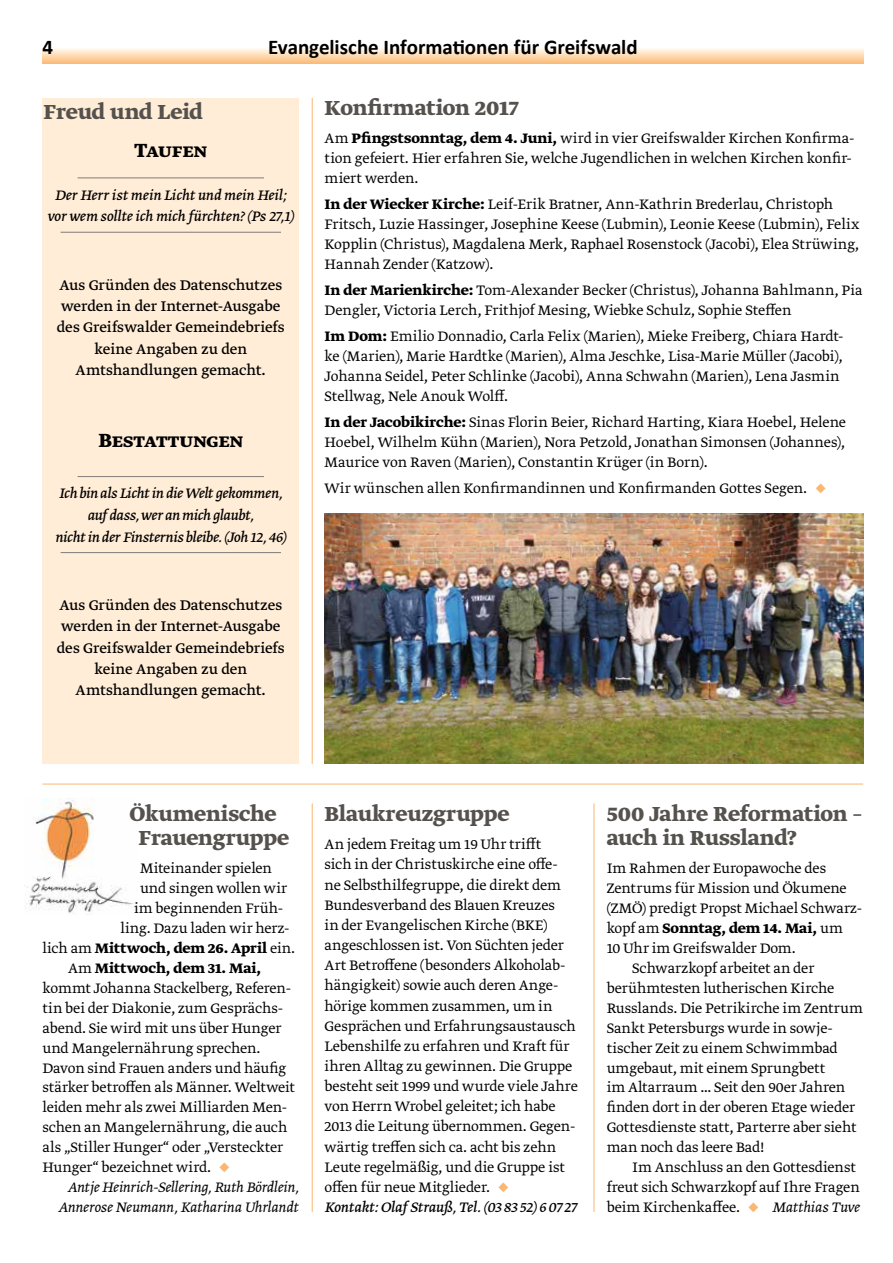
<style>
.page{position:relative;width:893px;height:1263px;background:#fff}
.page>*{position:absolute;margin:0;border:0;box-sizing:border-box;transform-origin:0 0}
.t1{font:700 24px/24.2px "Greta Text Std";letter-spacing:-.005em;color:#55524e}
.t2{font:700 22.5px "Greta Text Std";letter-spacing:-.005em;color:#000}
.t3{font:700 21px "Calibri";letter-spacing:-.005em;color:#000}
.t4{font:16.5px/21.5px "Greta Text Std";letter-spacing:-.005em;color:#000;text-align:center}
.t5{font:300 16.2px/20.1px "Greta Text Std";color:#000}
.t6{font:italic 16.2px/21.8px "Greta Text Std";letter-spacing:-.01em;color:#000;text-align:center}
.t7{font:700 16.2px "Greta Text Std";letter-spacing:-.01em;color:#000}
.t8{font:italic 300 16.2px "Greta Text Std";letter-spacing:-.005em;color:#000}
.s1{font-weight:700}
.s2{color:#f9b771}
.s3{font-weight:300}
.s4{font-weight:400;font-style:italic}
.s5{font-style:italic}
</style>
<div class="page">
<svg style="left:43px;top:48px;width:820px;height:16px;background:#fdd9b1"></svg>
<div style="left:43px;top:98px;width:256px;height:666px;background:#ffedd7"></div>
<hr style="left:78px;top:178px;width:186px;height:1px;background:#7f7c7a">
<hr style="left:61px;top:232px;width:220px;height:1px;background:#7f7c7a">
<hr style="left:78px;top:476px;width:186px;height:1px;background:#7f7c7a">
<hr style="left:61px;top:552px;width:220px;height:1px;background:#7f7c7a">
<hr style="left:312px;top:98px;width:1px;height:666px;background:#f9b771">
<hr style="left:43px;top:784px;width:820px;height:1px;background:#f9b771">
<hr style="left:594px;top:803px;width:1px;height:409px;background:#f9b771">
<img style="left:325px;top:514px;width:538px;height:250px">
<hr style="left:312px;top:803px;width:1px;height:409px;background:#f9b771">
<img style="left:25px;top:798px;width:109px;height:115px">
<p class="t3" style="left:43px;top:34px;width:12px">4</p>
<p class="t3" style="left:268px;top:34px;width:371px">Evangelische Informationen für Greifswald</p>
<h1 class="t1" style="left:44px;top:101px;width:161px">Freud und Leid</h1>
<h2 class="t2" style="left:134px;top:137px;width:74px">Taufen</h2>
<p class="t6" style="left:48px;top:185px;width:248px">Der Herr ist mein Licht und mein Heil; vor wem sollte ich mich fürchten? (Ps 27,1)</p>
<p class="t4" style="left:57px;top:275px;width:229px">Aus Gründen des Datenschutzes werden in der Internet-Ausgabe des Greifswalder Gemeindebriefs keine Angaben zu den<br>Amtshandlungen gemacht.</p>
<h2 class="t2" style="left:98px;top:427px;width:146px">Bestattungen</h2>
<p class="t6" style="left:55px;top:483px;width:232px">Ich bin als Licht in die Welt gekommen, auf dass, wer an mich glaubt,<br>nicht in der Finsternis bleibe. (Joh 12, 46)</p>
<p class="t4" style="left:57px;top:595px;width:229px">Aus Gründen des Datenschutzes werden in der Internet-Ausgabe des Greifswalder Gemeindebriefs keine Angaben zu den<br>Amtshandlungen gemacht.</p>
<h1 class="t1" style="left:325px;top:97px;width:196px">Konfirmation 2017</h1>
<p class="t5" style="left:325px;top:129px;width:531px">Am <span class="s1">Pfingstsonntag, dem 4. Juni,</span> wird in vier Greifswalder Kirchen Konfirma&shy;tion gefeiert. Hier erfahren Sie, welche Jugendlichen in welchen Kirchen konfir&shy;miert werden.</p>
<p class="t5" style="left:325px;top:195px;width:536px"><span class="s1">In der Wiecker Kirche:</span> Leif-Erik Bratner, Ann-Kathrin Brederlau, Christoph Fritsch, Luzie Hassinger, Josephine Keese (Lubmin), Leonie Keese (Lubmin), Felix Kopplin (Christus), Magdalena Merk, Raphael Rosenstock (Jacobi), Elea Strüwing, Hannah Zender (Katzow).</p>
<p class="t5" style="left:325px;top:281px;width:539px"><span class="s1">In der Marienkirche:</span> Tom-Alexander Becker (Christus), Johanna Bahlmann, Pia<br>Dengler, Victoria Lerch, Frithjof Mesing, Wiebke Schulz, Sophie Steffen</p>
<p class="t5" style="left:325px;top:327px;width:520px"><span class="s1">Im Dom:</span> Emilio Donnadio, Carla Felix (Marien), Mieke Freiberg, Chiara Hardt&shy;ke (Marien), Marie Hardtke (Marien), Alma Jeschke, Lisa-Marie Müller (Jacobi), Johanna Seidel, Peter Schlinke (Jacobi), Anna Schwahn (Marien), Lena Jasmin Stellwag, Nele Anouk Wolff.</p>
<p class="t5" style="left:325px;top:413px;width:523px;text-align:justify"><span class="s1">In der Jacobikirche:</span> Sinas Florin Beier, Richard Harting, Kiara Hoebel, Helene Hoebel, Wilhelm Kühn (Marien), Nora Petzold, Jonathan Simonsen (Johannes), Maurice von Raven (Marien), Constantin Krüger (in Born).</p>
<p class="t5" style="left:325px;top:479px;width:503px">Wir wünschen allen Konfirmandinnen und Konfirmanden Gottes Segen. <span class="s2">◆</span></p>
<h1 class="t1" style="left:130px;top:802px;width:161px;text-align:center">Ökumenische<br>Frauengruppe</h1>
<p class="t5" style="left:140px;top:859px;width:133px">Miteinander spielen</p>
<p class="t5" style="left:140px;top:879px;width:149px">und singen wollen wir</p>
<p class="t5" style="left:134px;top:899px;width:151px">im beginnenden Früh-</p>
<p class="t5" style="left:121px;top:919px;width:171px">ling. Dazu laden wir herz-</p>
<p class="t7" style="left:43px;top:938px;width:254px"><span class="s3">lich am</span> Mittwoch, dem 26. April <span class="s3">ein.</span></p>
<p class="t7" style="left:68px;top:958px;width:195px"><span class="s3">Am</span> Mittwoch, dem 31. Mai,</p>
<p class="t5" style="left:43px;top:979px;width:250px">kommt Johanna Stackelberg, Referen-</p>
<p class="t5" style="left:43px;top:999px;width:242px">tin bei der Diakonie, zum Gesprächs-</p>
<p class="t5" style="left:43px;top:1018px;width:240px">abend. Sie wird mit uns über Hunger</p>
<p class="t5" style="left:43px;top:1038px;width:220px">und Mangelernährung sprechen.</p>
<p class="t5" style="left:43px;top:1058px;width:245px">Davon sind Frauen anders und häufig</p>
<p class="t5" style="left:43px;top:1078px;width:254px">stärker betroffen als Männer. Weltweit</p>
<p class="t5" style="left:43px;top:1098px;width:246px">leiden mehr als zwei Milliarden Men-</p>
<p class="t5" style="left:43px;top:1118px;width:246px">schen an Mangelernährung, die auch</p>
<p class="t5" style="left:43px;top:1138px;width:242px">als „Stiller Hunger“ oder „Versteckter</p>
<p class="t5" style="left:43px;top:1158px;width:189px">Hunger“ bezeichnet wird. <span class="s2">◆</span></p>
<p class="t8" style="left:68px;top:1178px;width:233px">Antje Heinrich-Sellering, Ruth Bördlein,</p>
<p class="t8" style="left:58px;top:1198px;width:242px">Annerose Neumann, Katharina Uhrlandt</p>
<h1 class="t1" style="left:325px;top:802px;width:187px">Blaukreuzgruppe</h1>
<p class="t5" style="left:325px;top:835px;width:255px">An jedem Freitag um 19 Uhr trifft<br>sich in der Christuskirche eine offe&shy;ne Selbsthilfegruppe, die direkt dem Bundesverband des Blauen Kreuzes<br>in der Evangelischen Kirche (BKE) angeschlossen ist. Von Süchten jeder Art Betroffene (besonders Alkoholab&shy;hängigkeit) sowie auch deren Ange&shy;hörige kommen zusammen, um in Gesprächen und Erfahrungsaustausch Lebenshilfe zu erfahren und Kraft für ihren Alltag zu gewinnen. Die Gruppe besteht seit 1999 und wurde viele Jahre von Herrn Wrobel geleitet; ich habe 2013 die Leitung übernommen. Gegen&shy;wärtig treffen sich ca. acht bis zehn Leute regelmäßig, und die Gruppe ist offen für neue Mitglieder. <span class="s2">◆<br></span><span class="s4">Kontakt: Olaf Strauß, Tel. (0383 52) 607 27</span></p>
<h1 class="t1" style="left:607px;top:802px;width:257px">500 Jahre Reformation – auch in Russland?</h1>
<p class="t5" style="left:607px;top:859px;width:221px">Im Rahmen der Europawoche des</p>
<p class="t5" style="left:607px;top:879px;width:242px">Zentrums für Mission und Ökumene</p>
<p class="t5" style="left:607px;top:899px;width:257px">(ZMÖ) predigt Propst Michael Schwarz-</p>
<p class="t7" style="left:607px;top:918px;width:238px"><span class="s3">kopf am</span> Sonntag, dem 14. Mai, <span class="s3">um</span></p>
<p class="t5" style="left:607px;top:939px;width:191px">10 Uhr im Greifswalder Dom.</p>
<p class="t5" style="left:632px;top:959px;width:184px">Schwarzkopf arbeitet an der</p>
<p class="t5" style="left:607px;top:979px;width:229px">berühmtesten lutherischen Kirche</p>
<p class="t5" style="left:607px;top:999px;width:258px">Russlands. Die Petrikirche im Zentrum</p>
<p class="t5" style="left:607px;top:1018px;width:228px">Sankt Petersburgs wurde in sowje-</p>
<p class="t5" style="left:607px;top:1038px;width:233px">tischer Zeit zu einem Schwimmbad</p>
<p class="t5" style="left:607px;top:1058px;width:220px">umgebaut, mit einem Sprungbett</p>
<p class="t5" style="left:607px;top:1078px;width:240px">im Altarraum … Seit den 90er Jahren</p>
<p class="t5" style="left:607px;top:1098px;width:250px">finden dort in der oberen Etage wieder</p>
<p class="t5" style="left:607px;top:1118px;width:251px">Gottesdienste statt, Parterre aber sieht</p>
<p class="t5" style="left:607px;top:1138px;width:159px">man noch das leere Bad!</p>
<p class="t5" style="left:632px;top:1158px;width:225px">Im Anschluss an den Gottesdienst</p>
<p class="t5" style="left:607px;top:1178px;width:255px">freut sich Schwarzkopf auf Ihre Fragen</p>
<p class="t5" style="left:607px;top:1198px;width:255px">beim Kirchenkaffee. <span class="s2">◆</span> <span class="s5">Matthias Tuve</span></p>
</div>
